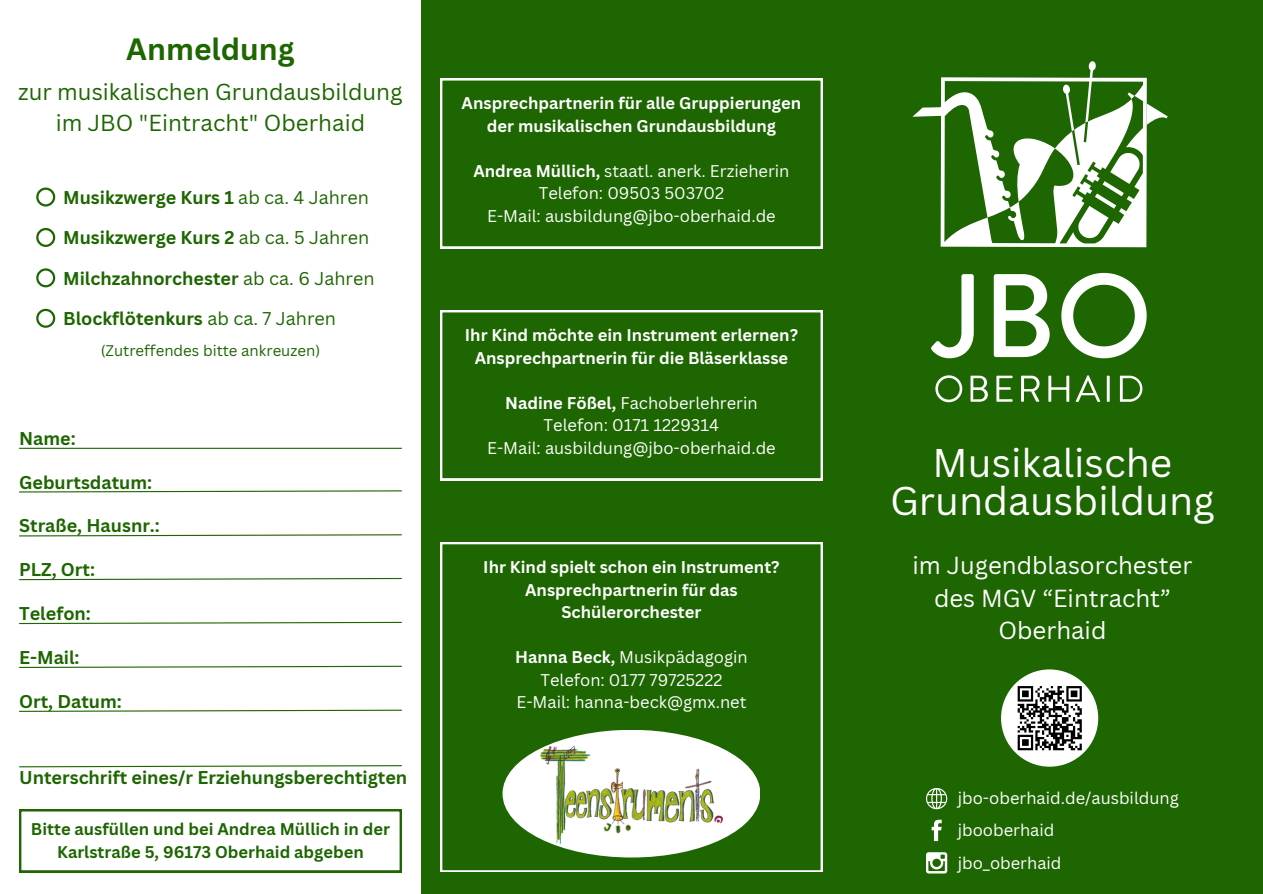
<style>
.page{position:relative;width:1263px;height:894px;background:#fff}
.page>*{position:absolute;margin:0;border:0;box-sizing:border-box;transform-origin:0 0}
.t1{font:39px/38.2px "Canva Sans";color:#fff;text-align:center}
.t2{font:700 30px "Canva Sans";color:#1d6601}
.t3{font:24px/32.7px "Canva Sans";color:#fff;text-align:center}
.t4{font:22.5px/31.5px "Canva Sans";color:#1d6601;text-align:center}
.t5{font:700 18px "Canva Sans";color:#1d6601}
.t6{font:16.5px/22.5px "Canva Sans";color:#fff;text-align:center}
.t7{font:700 16.5px/22.5px "Canva Sans";color:#fff;text-align:center}
.t8{font:700 16.5px/22.5px "Canva Sans";color:#1d6601;text-align:center}
.t9{font:15px "Canva Sans";color:#1d6601}
.s1{font-weight:400}
.s2{font-weight:700}
</style>
<div class="page">
<div style="left:0;top:0;width:1263px;height:893px;background:#1d6601"></div>
<div style="left:0;top:0;width:421px;height:893px;background:#fff"></div>
<svg style="left:931px;top:274px;width:43px;height:84px"></svg>
<svg style="left:994px;top:274px;width:56px;height:83px"></svg>
<svg style="left:1061px;top:273px;width:86px;height:85px"></svg>
<svg style="left:935px;top:375px;width:27px;height:27px"></svg>
<svg style="left:970px;top:375px;width:18px;height:26px"></svg>
<svg style="left:996px;top:375px;width:16px;height:26px"></svg>
<svg style="left:1021px;top:375px;width:19px;height:26px"></svg>
<svg style="left:1048px;top:375px;width:21px;height:26px"></svg>
<svg style="left:1076px;top:375px;width:24px;height:27px"></svg>
<svg style="left:1107px;top:375px;width:3px;height:26px"></svg>
<svg style="left:1120px;top:375px;width:22px;height:26px"></svg>
<svg style="left:912px;top:61px;width:256px;height:186px"></svg>
<div style="left:1001px;top:669px;width:97px;height:97px;background:#fff;border-radius:50%"></div>
<svg style="left:1018px;top:686px;width:64px;height:63px"></svg>
<svg style="left:926px;top:788px;width:21px;height:21px"></svg>
<svg style="left:932px;top:819px;width:10px;height:21px"></svg>
<svg style="left:926px;top:852px;width:21px;height:21px"></svg>
<svg style="left:440px;top:310px;width:383px;height:170px"></svg>
<svg style="left:440px;top:542px;width:383px;height:329px"></svg>
<svg style="left:440px;top:78px;width:383px;height:170px"></svg>
<svg style="left:19px;top:809px;width:383px;height:63px"></svg>
<hr style="left:19px;top:447px;width:383px;height:2px;background:#1d6601">
<svg style="left:19px;top:490px;width:383px;height:3px"></svg>
<svg style="left:19px;top:534px;width:383px;height:3px"></svg>
<svg style="left:19px;top:577px;width:383px;height:3px"></svg>
<svg style="left:19px;top:665px;width:383px;height:3px"></svg>
<svg style="left:19px;top:621px;width:383px;height:3px"></svg>
<svg style="left:19px;top:709px;width:383px;height:3px"></svg>
<svg style="left:19px;top:765px;width:383px;height:2px"></svg>
<svg style="left:36px;top:187px;width:19px;height:19px"></svg>
<svg style="left:36px;top:228px;width:19px;height:19px"></svg>
<svg style="left:36px;top:268px;width:19px;height:19px"></svg>
<svg style="left:36px;top:309px;width:19px;height:19px"></svg>
<div style="left:502px;top:729px;width:258px;height:128px;background:#fff;border-radius:50%"></div>
<img style="left:530px;top:733px;width:203px;height:119px">
<h5 class="t2" style="left:126px;top:28px;width:170px">Anmeldung</h5>
<h4 class="t4" style="left:18px;top:75px;width:386px">zur musikalischen Grundausbildung im JBO "Eintracht" Oberhaid</h4>
<p class="t5" style="left:63px;top:184px;width:307px">Musikzwerge Kurs 1 <span class="s1">ab ca. 4 Jahren</span></p>
<h4 class="t5" style="left:63px;top:225px;width:307px">Musikzwerge Kurs 2 <span class="s1">ab ca. 5 Jahren</span></h4>
<h2 class="t5" style="left:63px;top:265px;width:313px">Milchzahnorchester <span class="s1">ab ca. 6 Jahren</span></h2>
<h3 class="t5" style="left:63px;top:306px;width:274px">Blockflötenkurs <span class="s1">ab ca. 7 Jahren</span></h3>
<h5 class="t9" style="left:101px;top:339px;width:221px">(Zutreffendes bitte ankreuzen)</h5>
<p class="t5" style="left:19px;top:426px;width:58px">Name:</p>
<h4 class="t5" style="left:19px;top:469px;width:135px">Geburtsdatum:</h4>
<p class="t5" style="left:19px;top:512px;width:142px">Straße, Hausnr.:</p>
<h4 class="t5" style="left:19px;top:556px;width:77px">PLZ, Ort:</h4>
<h4 class="t5" style="left:19px;top:600px;width:73px">Telefon:</h4>
<p class="t5" style="left:19px;top:644px;width:62px">E-Mail:</p>
<p class="t5" style="left:19px;top:688px;width:104px">Ort, Datum:</p>
<h4 class="t5" style="left:19px;top:764px;width:390px">Unterschrift eines/r Erziehungsberechtigten</h4>
<h4 class="t8" style="left:31px;top:817px;width:361px">Bitte ausfüllen und bei Andrea Müllich in der<br>Karlstraße 5, 96173 Oberhaid abgeben</h4>
<h4 class="t7" style="left:462px;top:92px;width:341px">Ansprechpartnerin für alle Gruppierungen der musikalischen Grundausbildung</h4>
<p class="t6" style="left:473px;top:159px;width:318px"><span class="s2">Andrea Müllich,</span> staatl. anerk. Erzieherin<br>Telefon: 09503 503702<br>E-Mail: ausbildung@jbo-oberhaid.de</p>
<p class="t7" style="left:465px;top:323px;width:335px">Ihr Kind möchte ein Instrument erlernen?<br>Ansprechpartnerin für die Bläserklasse</p>
<p class="t6" style="left:487px;top:391px;width:290px"><span class="s2">Nadine Fößel,</span> Fachoberlehrerin<br>Telefon: 0171 1229314<br>E-Mail: ausbildung@jbo-oberhaid.de</p>
<h4 class="t7" style="left:483px;top:555px;width:298px">Ihr Kind spielt schon ein Instrument?<br>Ansprechpartnerin für das<br>Schülerorchester</h4>
<p class="t6" style="left:515px;top:645px;width:234px"><span class="s2">Hanna Beck,</span> Musikpädagogin<br>Telefon: 0177 79725222<br>E-Mail: hanna-beck@gmx.net</p>
<h5 class="t1" style="left:890px;top:442px;width:326px">Musikalische<br>Grundausbildung</h5>
<h4 class="t3" style="left:913px;top:548px;width:281px">im Jugendblasorchester des MGV “Eintracht”<br>Oberhaid</h4>
<h5 class="t6" style="left:958px;top:786px;width:223px">jbo-oberhaid.de/ausbildung</h5>
<h5 class="t6" style="left:958px;top:818px;width:98px">jbooberhaid</h5>
<h5 class="t6" style="left:958px;top:850px;width:105px">jbo_oberhaid</h5>
</div>
